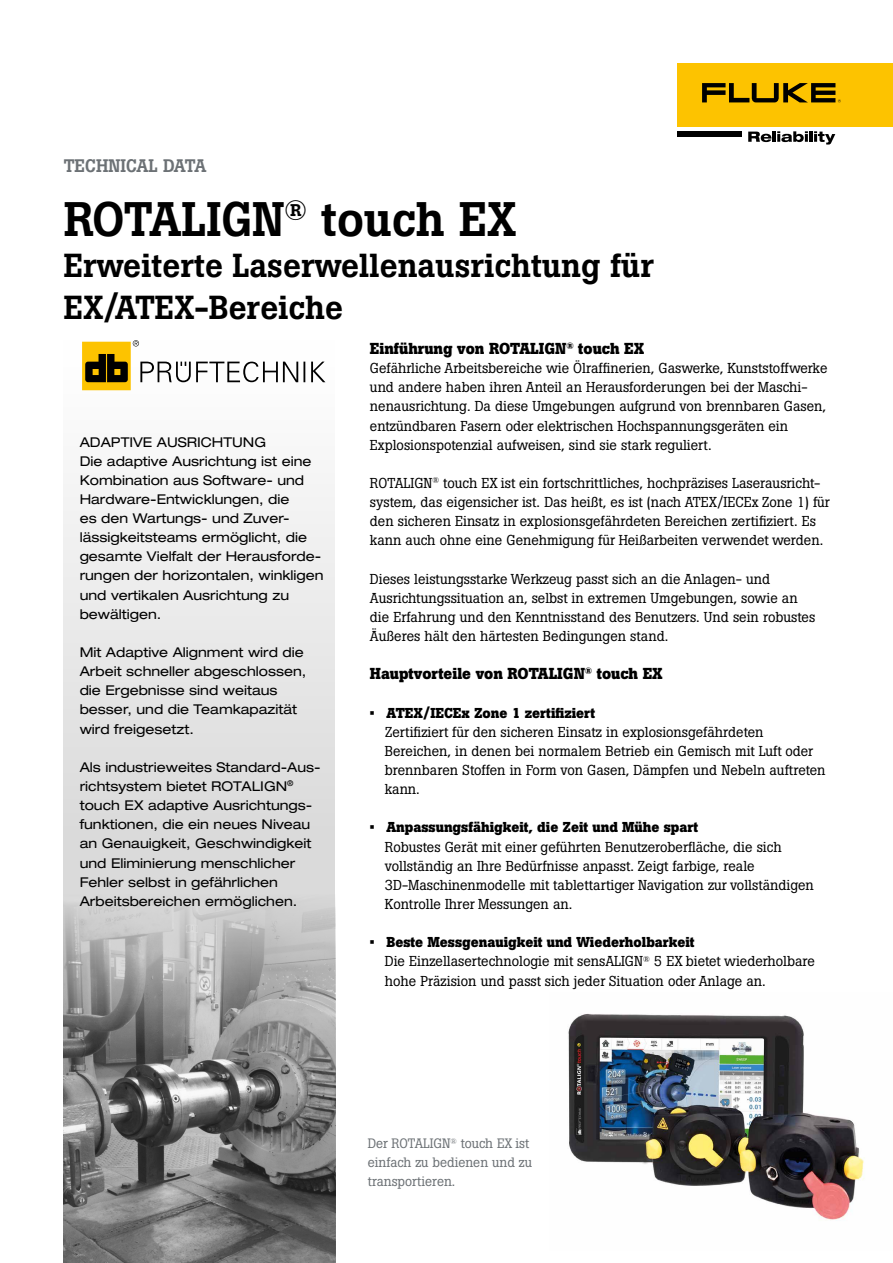
<style>
.page{position:relative;width:893px;height:1263px;background:#fff}
.page>*{position:absolute;margin:0;border:0;box-sizing:border-box;transform-origin:0 0}
.t1{font:500 48px "Boton Pro";color:#000}
.t2{font:500 33px/41.4px "Boton Pro";color:#000}
.t3{font:500 18px "Boton Pro";color:#6c7175}
.t4{font:700 15.75px "Boton Pro";color:#000}
.t5{font:14.25px/19.2px "Boton Pro";color:#000}
.t6{font:700 14.25px "Boton Pro";color:#000}
.t7{font:expanded 13.5px/19.2px "Helvetica Neue LT Pro";color:#000}
.t8{font:13.5px/19.2px "Boton Pro";color:#6c7175}
.s1{font-weight:700}
</style>
<div class="page">
<img style="left:568px;top:1013px;width:297px;height:208px">
<svg style="left:64px;top:382px;width:271px;height:511px"></svg>
<img style="left:64px;top:893px;width:272px;height:370px">
<svg style="left:82px;top:340px;width:243px;height:50px"></svg>
<div style="left:677px;top:64px;width:216px;height:63px;background:#fdc300"></div>
<svg style="left:702px;top:83px;width:139px;height:19px"></svg>
<div style="left:677px;top:132px;width:65px;height:5px;background:#000"></div>
<svg style="left:748px;top:131px;width:87px;height:14px"></svg>
<p class="t3" style="left:64px;top:154px;width:144px">TECHNICAL DATA</p>
<h1 class="t1" style="left:64px;top:188px;width:455px">ROTALIGN<sup>®</sup> touch EX</h1>
<h2 class="t2" style="left:64px;top:245px;width:592px">Erweiterte Laserwellenausrichtung für<br>EX/ATEX-Bereiche</h2>
<p class="t7" style="left:80px;top:432px;width:245px">ADAPTIVE AUSRICHTUNG<br>Die adaptive Ausrichtung ist eine<br>Kombination aus Software- und<br>Hardware-Entwicklungen, die<br>es den Wartungs- und Zuver&shy;lässigkeitsteams ermöglicht, die gesamte Vielfalt der Herausforde&shy;rungen der horizontalen, winkligen und vertikalen Ausrichtung zu bewältigen.</p>
<p class="t7" style="left:80px;top:642px;width:228px">Mit Adaptive Alignment wird die<br>Arbeit schneller abgeschlossen, die Ergebnisse sind weitaus besser, und die Teamkapazität wird freigesetzt.</p>
<p class="t7" style="left:80px;top:757px;width:243px">Als industrieweites Standard-Aus&shy;richtsystem bietet ROTALIGN<sup>® </sup>touch EX adaptive Ausrichtungs&shy;funktionen, die ein neues Niveau an Genauigkeit, Geschwindigkeit und Eliminierung menschlicher<br>Fehler selbst in gefährlichen<br>Arbeitsbereichen ermöglichen.</p>
<p class="t4" style="left:370px;top:338px;width:276px">Einführung von ROTALIGN<sup>®</sup> touch EX</p>
<p class="t5" style="left:370px;top:359px;width:459px">Gefährliche Arbeitsbereiche wie Ölraffinerien, Gaswerke, Kunststoffwerke und andere haben ihren Anteil an Herausforderungen bei der Maschi&shy;nenausrichtung. Da diese Umgebungen aufgrund von brennbaren Gasen, entzündbaren Fasern oder elektrischen Hochspannungsgeräten ein Explosionspotenzial aufweisen, sind sie stark reguliert.</p>
<p class="t5" style="left:370px;top:473px;width:461px">ROTALIGN<sup>®</sup> touch EX ist ein fortschrittliches, hochpräzises Laserausricht&shy;system, das eigensicher ist. Das heißt, es ist (nach ATEX/IECEx Zone 1) für den sicheren Einsatz in explosionsgefährdeten Bereichen zertifiziert. Es kann auch ohne eine Genehmigung für Heißarbeiten verwendet werden.</p>
<p class="t5" style="left:370px;top:569px;width:447px">Dieses leistungsstarke Werkzeug passt sich an die Anlagen- und Ausrichtungssituation an, selbst in extremen Umgebungen, sowie an die Erfahrung und den Kenntnisstand des Benutzers. Und sein robustes Äußeres hält den härtesten Bedingungen stand.</p>
<p class="t4" style="left:370px;top:664px;width:294px">Hauptvorteile von ROTALIGN<sup>®</sup> touch EX</p>
<p class="t6" style="left:370px;top:703px;width:227px">• ATEX/IECEx Zone 1 zertifiziert</p>
<p class="t5" style="left:385px;top:722px;width:442px">Zertifiziert für den sicheren Einsatz in explosionsgefährdeten Bereichen, in denen bei normalem Betrieb ein Gemisch mit Luft oder brennbaren Stoffen in Form von Gasen, Dämpfen und Nebeln auftreten kann.</p>
<p class="t6" style="left:370px;top:818px;width:330px">• Anpassungsfähigkeit, die Zeit und Mühe spart</p>
<p class="t5" style="left:385px;top:837px;width:431px">Robustes Gerät mit einer geführten Benutzeroberfläche, die sich vollständig an Ihre Bedürfnisse anpasst. Zeigt farbige, reale 3D-Maschinenmodelle mit tablettartiger Navigation zur vollständigen Kontrolle Ihrer Messungen an.</p>
<p class="t5" style="left:385px;top:933px;width:432px;text-indent:-15px"><span class="s1">• Beste Messgenauigkeit und Wiederholbarkeit<br></span>Die Einzellasertechnologie mit sensALIGN<sup>®</sup> 5 EX bietet wiederholbare hohe Präzision und passt sich jeder Situation oder Anlage an.</p>
<p class="t8" style="left:368px;top:1134px;width:166px">Der ROTALIGN<sup>®</sup> touch EX ist einfach zu bedienen und zu transportieren.</p>
</div>
